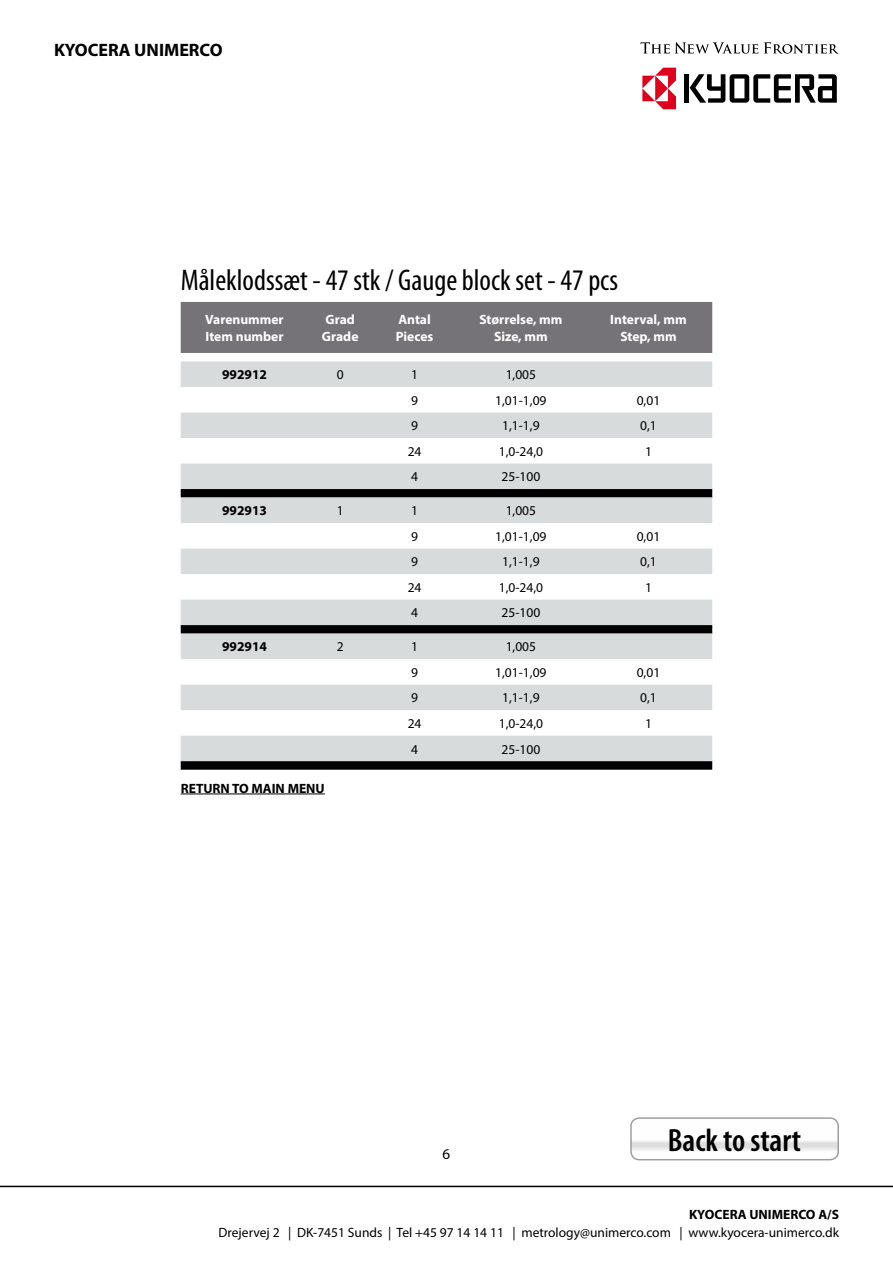
<style>
.page{position:relative;width:893px;height:1263px;background:#fff}
.page>*{position:absolute;margin:0;border:0;box-sizing:border-box;transform-origin:0 0}
.t1{font:600 condensed 32.25px "Myriad Pro";color:#000}
.t2{font:condensed 30px "Myriad Pro";color:#000}
.t3{font:700 18px "Myriad Pro";color:#000}
.t4{font:15px "Myriad Pro";color:#000}
.t5{font:13.5px "Myriad Pro";color:#000}
.t6{font:700 13.5px "Myriad Pro";color:#fff}
.t7{font:700 13.5px "Myriad Pro";color:#000}
</style>
<div class="page">
<svg style="left:640px;top:42px;width:118px;height:12px"></svg>
<svg style="left:764px;top:42px;width:75px;height:12px"></svg>
<div style="left:684px;top:74px;width:5px;height:29px;background:#000"></div>
<svg style="left:690px;top:74px;width:147px;height:29px"></svg>
<svg style="left:642px;top:68px;width:34px;height:41px"></svg>
<hr style="left:0;top:1186px;width:893px;height:1px;background:#000">
<div style="left:181px;top:302px;width:531px;height:51px;background:#757378"></div>
<svg style="left:181px;top:361px;width:531px;height:128px;fill:#d8dbdc"></svg>
<div style="left:181px;top:489px;width:531px;height:8px;background:#000"></div>
<svg style="left:181px;top:497px;width:531px;height:128px;fill:#d8dbdc"></svg>
<svg style="left:181px;top:625px;width:531px;height:9px;background:#121213"></svg>
<svg style="left:181px;top:634px;width:531px;height:127px;fill:#d8dbdc"></svg>
<svg style="left:181px;top:761px;width:531px;height:9px;background:#0d0d0d"></svg>
<hr style="left:181px;top:794px;width:144px;height:1px;background:#000">
<svg style="left:631px;top:1118px;width:207px;height:42px"></svg>
<div style="left:630px;top:1117px;width:209px;height:43px;border:1px solid #9d9d9c;border-radius:8px"></div>
<h3 class="t3" style="left:54px;top:38px;width:170px">KYOCERA UNIMERCO</h3>
<h2 class="t2" style="left:181px;top:262px;width:439px">Måleklodssæt - 47 stk / Gauge block set - 47 pcs</h2>
<p class="t6" style="left:205px;top:311px;width:80px">Varenummer</p>
<p class="t6" style="left:325px;top:311px;width:31px">Grad</p>
<p class="t6" style="left:398px;top:311px;width:34px">Antal</p>
<p class="t6" style="left:479px;top:311px;width:85px">Størrelse, mm</p>
<p class="t6" style="left:610px;top:311px;width:78px">Interval, mm</p>
<p class="t6" style="left:205px;top:327px;width:80px">Item number</p>
<p class="t6" style="left:322px;top:327px;width:38px">Grade</p>
<p class="t6" style="left:396px;top:327px;width:39px">Pieces</p>
<p class="t6" style="left:494px;top:327px;width:55px">Size, mm</p>
<p class="t6" style="left:620px;top:327px;width:58px">Step, mm</p>
<p class="t7" style="left:222px;top:366px;width:46px">992912</p>
<p class="t5" style="left:337px;top:366px;width:8px">0</p>
<p class="t5" style="left:411px;top:366px;width:8px">1</p>
<p class="t5" style="left:506px;top:366px;width:32px">1,005</p>
<p class="t5" style="left:411px;top:392px;width:8px">9</p>
<p class="t5" style="left:495px;top:392px;width:53px">1,01-1,09</p>
<p class="t5" style="left:637px;top:392px;width:25px">0,01</p>
<p class="t5" style="left:411px;top:417px;width:8px">9</p>
<p class="t5" style="left:502px;top:417px;width:39px">1,1-1,9</p>
<p class="t5" style="left:640px;top:417px;width:18px">0,1</p>
<p class="t5" style="left:408px;top:443px;width:15px">24</p>
<p class="t5" style="left:499px;top:443px;width:46px">1,0-24,0</p>
<p class="t5" style="left:645px;top:443px;width:8px">1</p>
<p class="t5" style="left:411px;top:468px;width:8px">4</p>
<p class="t5" style="left:501px;top:468px;width:40px">25-100</p>
<p class="t7" style="left:222px;top:502px;width:46px">992913</p>
<p class="t5" style="left:337px;top:502px;width:8px">1</p>
<p class="t5" style="left:411px;top:502px;width:8px">1</p>
<p class="t5" style="left:506px;top:502px;width:32px">1,005</p>
<p class="t5" style="left:411px;top:528px;width:8px">9</p>
<p class="t5" style="left:495px;top:528px;width:53px">1,01-1,09</p>
<p class="t5" style="left:637px;top:528px;width:25px">0,01</p>
<p class="t5" style="left:411px;top:553px;width:8px">9</p>
<p class="t5" style="left:502px;top:553px;width:39px">1,1-1,9</p>
<p class="t5" style="left:640px;top:553px;width:18px">0,1</p>
<p class="t5" style="left:408px;top:579px;width:15px">24</p>
<p class="t5" style="left:499px;top:579px;width:46px">1,0-24,0</p>
<p class="t5" style="left:645px;top:579px;width:8px">1</p>
<p class="t5" style="left:411px;top:605px;width:8px">4</p>
<p class="t5" style="left:501px;top:605px;width:40px">25-100</p>
<p class="t7" style="left:222px;top:638px;width:46px">992914</p>
<p class="t5" style="left:337px;top:639px;width:8px">2</p>
<p class="t5" style="left:411px;top:639px;width:8px">1</p>
<p class="t5" style="left:506px;top:639px;width:32px">1,005</p>
<p class="t5" style="left:411px;top:664px;width:8px">9</p>
<p class="t5" style="left:495px;top:664px;width:53px">1,01-1,09</p>
<p class="t5" style="left:637px;top:664px;width:25px">0,01</p>
<p class="t5" style="left:411px;top:690px;width:8px">9</p>
<p class="t5" style="left:502px;top:690px;width:39px">1,1-1,9</p>
<p class="t5" style="left:640px;top:690px;width:18px">0,1</p>
<p class="t5" style="left:408px;top:715px;width:15px">24</p>
<p class="t5" style="left:499px;top:715px;width:46px">1,0-24,0</p>
<p class="t5" style="left:645px;top:715px;width:8px">1</p>
<p class="t5" style="left:411px;top:741px;width:8px">4</p>
<p class="t5" style="left:501px;top:741px;width:40px">25-100</p>
<p class="t7" style="left:181px;top:779px;width:146px">RETURN TO MAIN MENU</p>
<p class="t4" style="left:443px;top:1145px;width:9px">6</p>
<h1 class="t1" style="left:668px;top:1120px;width:135px">Back to start</h1>
<p class="t7" style="left:689px;top:1206px;width:151px">KYOCERA UNIMERCO A/S</p>
<p class="t5" style="left:219px;top:1224px;width:622px">Drejervej 2 | DK-7451 Sunds | Tel +45 97 14 14 11 | metrology@unimerco.com | www.kyocera-unimerco.dk</p>
</div>
